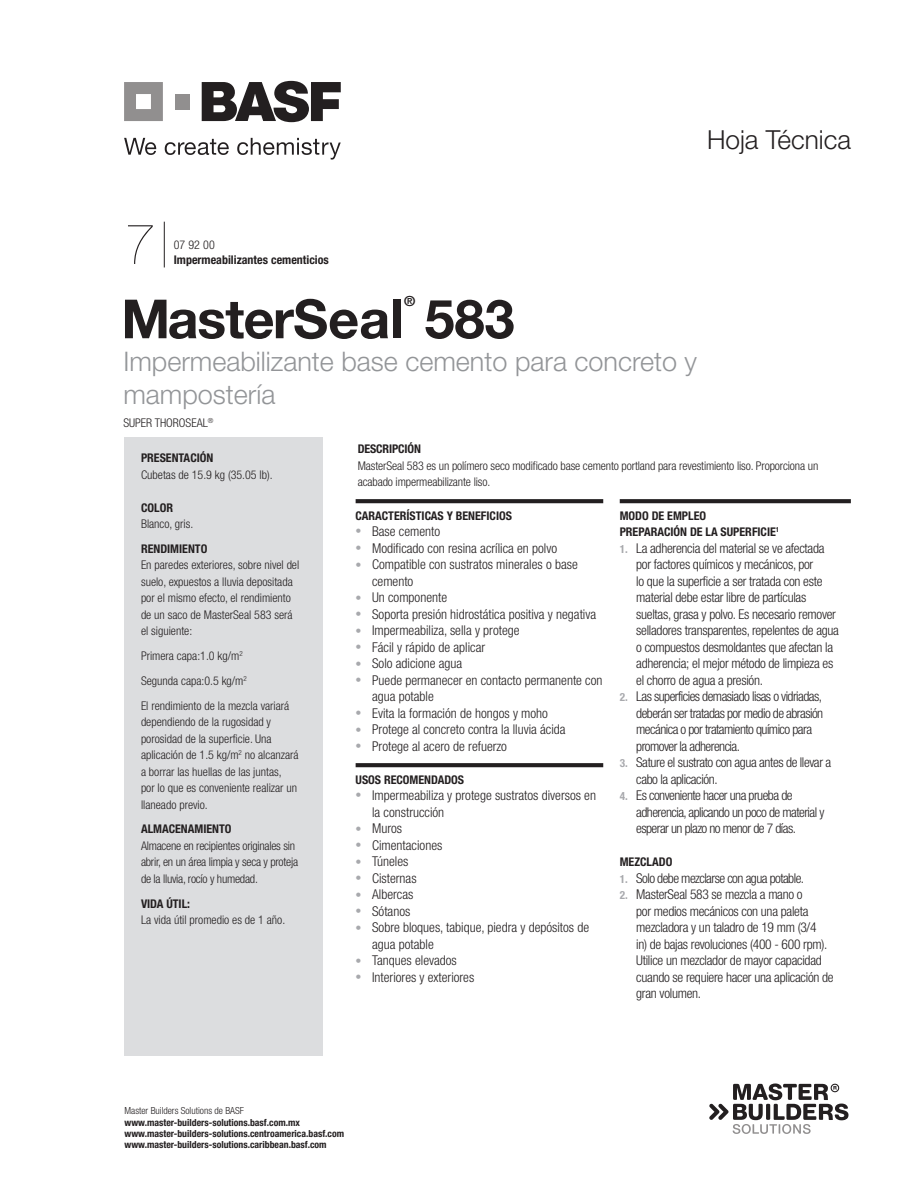
<style>
.page{position:relative;width:918px;height:1188px;background:#fff}
.page>*{position:absolute;margin:0;border:0;box-sizing:border-box;transform-origin:0 0}
.t1{font:200 57px "Helvetica Neue LT Std";color:#231f20}
.t2{font:700 54px "Helvetica Neue LT Std";letter-spacing:-.015em;color:#231f20}
.t3{font:300 27px/33px "Helvetica Neue LT Std";color:#939598}
.t4{font:300 26.25px "Helvetica Neue LT Std";color:#231f20}
.t5{font:700 13.95px "Helvetica Neue LT Std";color:#231f20}
.t6{font:300 condensed 13.5px/16.5px "Helvetica Neue LT Std";letter-spacing:-.02em;color:#231f20}
.t7{font:300 condensed 13.5px/16.5px "Helvetica Neue LT Std";color:#231f20}
.t8{font:300 condensed 13.5px/16.5px "Helvetica Neue LT Std";letter-spacing:-.04em;color:#231f20}
.t9{font:300 condensed 12px/16.5px "Helvetica Neue LT Std";color:#231f20}
.t10{font:700 condensed 12px/16.5px "Helvetica Neue LT Std";color:#231f20}
.t11{font:300 condensed 12px/16.5px "Helvetica Neue LT Std";letter-spacing:-.02em;color:#231f20}
.t12{font:700 condensed 9.75px/11.2px "Helvetica Neue LT Std";color:#231f20}
.t13{font:300 condensed 9.75px "Helvetica Neue LT Std";color:#231f20}
.s1{font-weight:700;font-size:11.25px;color:#a8a9ad}
.s2{font-size:12px;color:#a8a9ad}
</style>
<div class="page">
<svg style="left:124px;top:82px;width:39px;height:39px;background:#a1a0a0"></svg>
<div style="left:175px;top:94px;width:15px;height:15px;background:#918f8f"></div>
<svg style="left:202px;top:81px;width:139px;height:41px"></svg>
<svg style="left:124px;top:138px;width:32px;height:17px"></svg>
<svg style="left:165px;top:139px;width:64px;height:16px"></svg>
<svg style="left:237px;top:138px;width:104px;height:22px"></svg>
<svg style="left:356px;top:499px;width:247px;height:4px"></svg>
<svg style="left:356px;top:763px;width:247px;height:4px"></svg>
<hr style="left:164px;top:222px;width:1px;height:45px;background:#231f20">
<div style="left:125px;top:437px;width:198px;height:619px;background:#dcdddf"></div>
<svg style="left:620px;top:499px;width:231px;height:4px"></svg>
<svg style="left:709px;top:1083px;width:140px;height:51px"></svg>
<h3 class="t4" style="left:707px;top:123px;width:145px">Hoja Técnica</h3>
<h1 class="t1" style="left:125px;top:211px;width:33px">7</h1>
<p class="t9" style="left:174px;top:236px;width:42px">07 92 00</p>
<p class="t10" style="left:174px;top:251px;width:157px">Impermeabilizantes cementicios</p>
<h2 class="t2" style="left:121px;top:286px;width:395px">MasterSeal 583</h2>
<p class="t5" style="left:404px;top:293px;width:13px">®</p>
<h3 class="t3" style="left:123px;top:345px;width:575px">Impermeabilizante base cemento para concreto y mampostería</h3>
<p class="t9" style="left:123px;top:414px;width:91px">SUPER THOROSEAL<sup>®</sup></p>
<p class="t10" style="left:141px;top:449px;width:74px">PRESENTACIÓN</p>
<p class="t9" style="left:141px;top:466px;width:133px">Cubetas de 15.9 kg (35.05 lb).</p>
<p class="t10" style="left:141px;top:499px;width:34px">COLOR</p>
<p class="t9" style="left:141px;top:515px;width:54px">Blanco, gris.</p>
<p class="t10" style="left:141px;top:540px;width:68px">RENDIMIENTO</p>
<p class="t9" style="left:141px;top:557px;width:160px">En paredes exteriores, sobre nivel del suelo, expuestos a lluvia depositada por el mismo efecto, el rendimiento de un saco de MasterSeal 583 será el siguiente:</p>
<p class="t9" style="left:141px;top:643px;width:150px;line-height:24.8px">Primera capa:1.0 kg/m<sup>2<br></sup>Segunda capa:0.5 kg/m<sup>2<br></sup>El rendimiento de la mezcla variará</p>
<p class="t9" style="left:141px;top:713px;width:159px">dependiendo de la rugosidad y porosidad de la superficie. Una aplicación de 1.5 kg/m<sup>2</sup> no alcanzará a borrar las huellas de las juntas,<br>por lo que es conveniente realizar un llaneado previo.</p>
<p class="t10" style="left:141px;top:821px;width:92px">ALMACENAMIENTO</p>
<p class="t11" style="left:141px;top:837px;width:159px">Almacene en recipientes originales sin abrir, en un área limpia y seca y proteja de la lluvia, rocío y humedad.</p>
<p class="t10" style="left:141px;top:895px;width:51px">VIDA ÚTIL:</p>
<p class="t9" style="left:141px;top:911px;width:146px">La vida útil promedio es de 1 año.</p>
<p class="t10" style="left:358px;top:440px;width:65px">DESCRIPCIÓN</p>
<p class="t9" style="left:358px;top:457px;width:462px">MasterSeal 583 es un polímero seco modificado base cemento portland para revestimiento liso. Proporciona un acabado impermeabilizante liso.</p>
<p class="t10" style="left:620px;top:507px;width:161px">MODO DE EMPLEO<br>PREPARACIÓN DE LA SUPERFICIE<sup>1</sup></p>
<p class="t6" style="left:636px;top:540px;width:204px;text-indent:-16px"><span class="s1">1.</span> La adherencia del material se ve afectada por factores químicos y mecánicos, por<br>lo que la superficie a ser tratada con este material debe estar libre de partículas sueltas, grasa y polvo. Es necesario remover selladores transparentes, repelentes de agua o compuestos desmoldantes que afectan la adherencia; el mejor método de limpieza es el chorro de agua a presión.</p>
<p class="t8" style="left:636px;top:688px;width:189px;text-indent:-16px"><span class="s1">2.</span> Las superficies demasiado lisas o vidriadas, deberán ser tratadas por medio de abrasión mecánica o por tratamiento químico para promover la adherencia.</p>
<p class="t6" style="left:636px;top:754px;width:197px;text-indent:-16px"><span class="s1">3.</span> Sature el sustrato con agua antes de llevar a cabo la aplicación.</p>
<p class="t8" style="left:636px;top:787px;width:190px;text-indent:-16px"><span class="s1">4.</span> Es conveniente hacer una prueba de adherencia, aplicando un poco de material y esperar un plazo no menor de 7 días.</p>
<p class="t10" style="left:620px;top:854px;width:54px">MEZCLADO</p>
<p class="t8" style="left:620px;top:870px;width:186px"><span class="s1">1.</span> Solo debe mezclarse con agua potable.</p>
<p class="t6" style="left:636px;top:886px;width:199px;text-indent:-16px"><span class="s1">2.</span> MasterSeal 583 se mezcla a mano o<br>por medios mecánicos con una paleta mezcladora y un taladro de 19 mm (3/4<br>in) de bajas revoluciones (400 - 600 rpm).<br>Utilice un mezclador de mayor capacidad cuando se requiere hacer una aplicación de gran volumen.</p>
<p class="t10" style="left:356px;top:507px;width:158px">CARACTERÍSTICAS Y BENEFICIOS</p>
<p class="t7" style="left:356px;top:523px;width:86px"><span class="s2">•</span> Base cemento</p>
<p class="t7" style="left:356px;top:540px;width:203px"><span class="s2">•</span> Modificado con resina acrílica en polvo</p>
<p class="t7" style="left:372px;top:556px;width:207px;text-indent:-17px"><span class="s2">•</span> Compatible con sustratos minerales o base cemento</p>
<p class="t7" style="left:356px;top:589px;width:93px"><span class="s2">•</span> Un componente</p>
<p class="t7" style="left:356px;top:606px;width:242px"><span class="s2">•</span> Soporta presión hidrostática positiva y negativa</p>
<p class="t7" style="left:356px;top:622px;width:165px"><span class="s2">•</span> Impermeabiliza, sella y protege</p>
<p class="t7" style="left:356px;top:639px;width:131px"><span class="s2">•</span> Fácil y rápido de aplicar</p>
<p class="t7" style="left:356px;top:655px;width:108px"><span class="s2">•</span> Solo adicione agua</p>
<p class="t7" style="left:372px;top:672px;width:232px;text-indent:-17px"><span class="s2">•</span> Puede permanecer en contacto permanente con agua potable</p>
<p class="t7" style="left:356px;top:705px;width:194px"><span class="s2">•</span> Evita la formación de hongos y moho</p>
<p class="t7" style="left:356px;top:721px;width:212px"><span class="s2">•</span> Protege al concreto contra la lluvia ácida</p>
<p class="t7" style="left:356px;top:738px;width:153px"><span class="s2">•</span> Protege al acero de refuerzo</p>
<p class="t10" style="left:356px;top:771px;width:110px">USOS RECOMENDADOS</p>
<p class="t7" style="left:372px;top:787px;width:225px;text-indent:-17px"><span class="s2">•</span> Impermeabiliza y protege sustratos diversos en la construcción</p>
<p class="t6" style="left:356px;top:820px;width:48px"><span class="s2">•</span> Muros</p>
<p class="t7" style="left:356px;top:837px;width:88px"><span class="s2">•</span> Cimentaciones</p>
<p class="t7" style="left:356px;top:853px;width:54px"><span class="s2">•</span> Túneles</p>
<p class="t7" style="left:356px;top:870px;width:62px"><span class="s2">•</span> Cisternas</p>
<p class="t7" style="left:356px;top:886px;width:59px"><span class="s2">•</span> Albercas</p>
<p class="t7" style="left:356px;top:903px;width:56px"><span class="s2">•</span> Sótanos</p>
<p class="t7" style="left:372px;top:919px;width:219px;text-indent:-17px"><span class="s2">•</span> Sobre bloques, tabique, piedra y depósitos de agua potable</p>
<p class="t7" style="left:356px;top:952px;width:103px"><span class="s2">•</span> Tanques elevados</p>
<p class="t7" style="left:356px;top:969px;width:120px"><span class="s2">•</span> Interiores y exteriores</p>
<p class="t13" style="left:125px;top:1105px;width:121px">Master Builders Solutions de BASF</p>
<p class="t12" style="left:125px;top:1116px;width:221px">www.master-builders-solutions.basf.com.mx www.master-builders-solutions.centroamerica.basf.com www.master-builders-solutions.caribbean.basf.com</p>
</div>
